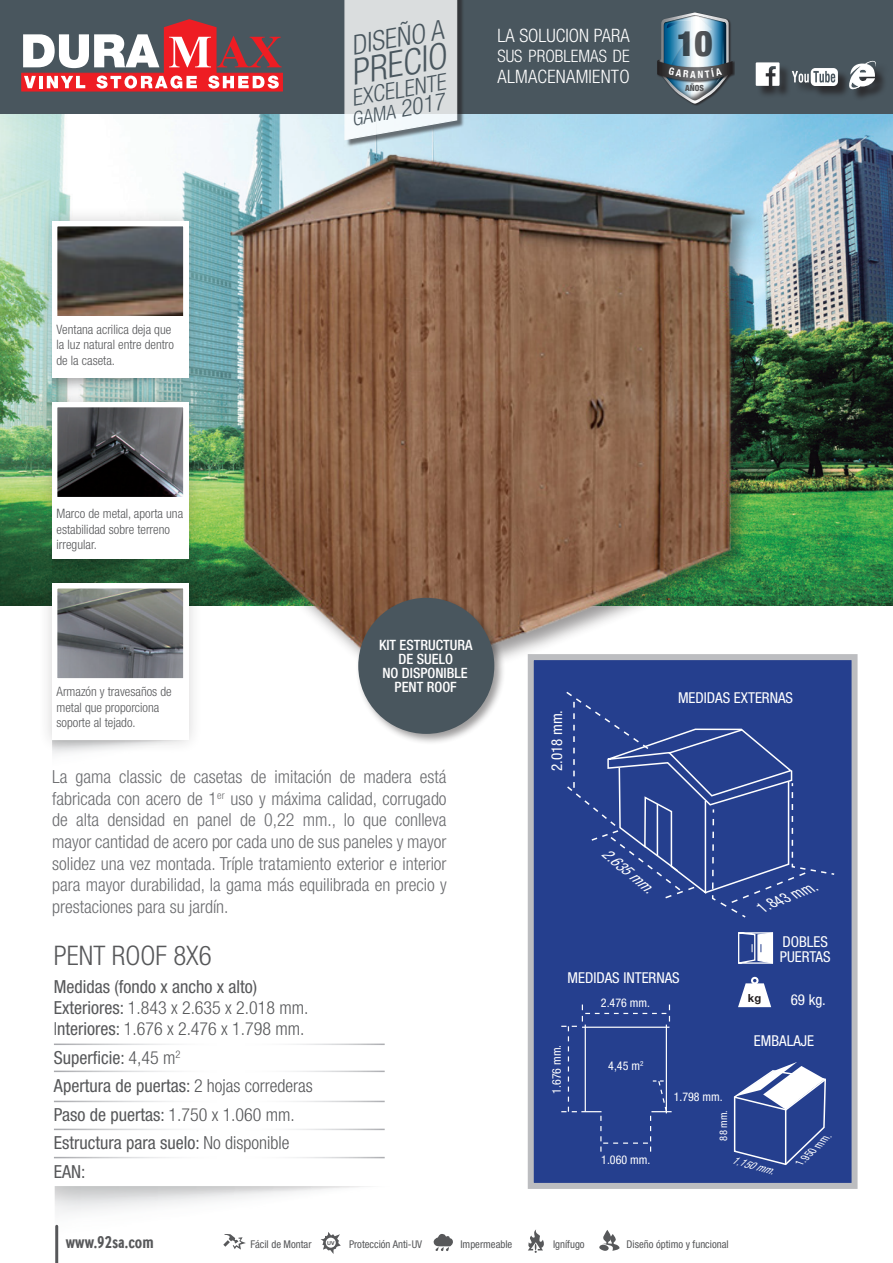
<style>
.page{position:relative;width:893px;height:1263px;background:#fff}
.page>*{position:absolute;margin:0;border:0;box-sizing:border-box;transform-origin:0 0}
.t1{font:italic 300 condensed 35.85px "Helvetica Neue LT Pro";color:#49565e}
.t2{font:900 condensed 34.95px "Helvetica Neue";color:#57585a}
.t3{font:italic 300 condensed 27.15px "Helvetica Neue LT Pro";color:#49565e}
.t4{font:300 condensed 27px "Helvetica Neue LT Pro";color:#57585a}
.t5{font:italic 300 condensed 22.8px "Helvetica Neue LT Pro";color:#49565e}
.t6{font:italic 300 condensed 19.5px "Helvetica Neue LT Pro";color:#49565e}
.t7{font:300 condensed 18.45px "Helvetica Neue LT Pro";letter-spacing:.015em;color:#fff}
.t8{font:300 condensed 18px/21.6px "Helvetica Neue LT Pro";color:#6c6d70;text-align:justify}
.t9{font:condensed 18px/21px "Helvetica Neue LT Pro";color:#57585a}
.t10{font:300 condensed 18px "Helvetica Neue LT Pro";color:#57585a}
.t11{font:700 17.85px "Inter Face Da Ma Condensed";color:#57585a}
.t12{font:300 condensed 17.1px "Helvetica Neue LT Pro";color:#fff}
.t13{font:condensed 15px "Helvetica Neue LT Pro";color:#fff}
.t14{font:italic condensed 15px "Helvetica Neue LT Pro";color:#fff}
.t15{font:500 condensed 14.25px/14.2px "Helvetica Neue LT Pro";color:#fff;text-align:center}
.t16{font:300 condensed 12.9px/15.6px "Helvetica Neue LT Pro";color:#57585a}
.t17{font:condensed 12px "Helvetica Neue LT Pro";color:#fff}
.t18{font:700 11.25px "Helvetica Neue LT Pro";color:#231f20}
.t19{font:condensed 10.65px "Helvetica Neue LT Pro";color:#57585a}
.t20{font:italic condensed 10.5px "Helvetica Neue LT Pro";color:#fff}
.t21{font:condensed 10.5px "Helvetica Neue LT Pro";color:#fff}
.t22{font:900 condensed 8.4px "Helvetica Neue";color:#57585a}
.t23{font:700 5.4px "Helvetica Neue LT Pro";color:#57585a}
.s1{font-size:23.55px}
.s2{font-weight:300}
.s3{font-weight:400}
</style>
<div class="page">
<img style="left:0;top:113px;width:893px;height:493px">
<div style="left:528px;top:654px;width:329px;height:535px;background:#253f8e;border:6px solid #bcbdc0"></div>
<svg style="left:738px;top:983px;width:33px;height:24px"></svg>
<div style="left:751px;top:977px;width:7px;height:7px;border:2px solid #fff;border-radius:50%"></div>
<svg style="left:738px;top:932px;width:36px;height:32px"></svg>
<svg style="left:561px;top:1004px;width:111px;height:147px"></svg>
<svg style="left:733px;top:1062px;width:93px;height:104px"></svg>
<svg style="left:567px;top:700px;width:268px;height:218px"></svg>
<hr style="left:55px;top:1226px;width:3px;height:37px;background:#57585a">
<svg style="left:223px;top:1240px;width:23px;height:9px"></svg>
<svg style="left:322px;top:1240px;width:19px;height:14px"></svg>
<div style="left:326px;top:1237px;width:10px;height:11px;background:#fff;border-radius:50%"></div>
<svg style="left:433px;top:1234px;width:20px;height:17px"></svg>
<svg style="left:528px;top:1229px;width:16px;height:24px"></svg>
<svg style="left:599px;top:1230px;width:21px;height:21px"></svg>
<div style="left:0;top:0;width:893px;height:113px;background:#49565e"></div>
<div style="left:346px;top:0;width:118px;height:147px;background:#231f20;opacity:.75"></div>
<svg style="left:344px;top:0;width:114px;height:130px;background:#d9ddde"></svg>
<div style="left:21px;top:73px;width:262px;height:18px;background:#ee1d23"></div>
<svg style="left:23px;top:19px;width:259px;height:70px"></svg>
<div style="left:661px;top:12px;width:70px;height:94px;background:#231f20;opacity:.75"></div>
<div style="left:657px;top:60px;width:78px;height:23px;background:#231f20;opacity:.75"></div>
<img style="left:55px;top:1186px;width:313px;height:54px">
<div style="left:757px;top:63px;width:131px;height:39px;background:#231f20;opacity:.75"></div>
<svg style="left:756px;top:62px;width:23px;height:24px"></svg>
<div style="left:811px;top:68px;width:27px;height:18px;background:#fff;border-radius:5px"></div>
<svg style="left:792px;top:71px;width:43px;height:12px"></svg>
<svg style="left:846px;top:60px;width:32px;height:32px"></svg>
<img style="left:159px;top:130px;width:627px;height:567px">
<div style="left:37px;top:206px;width:166px;height:187px;background:#231f20;opacity:.2"></div>
<div style="left:52px;top:221px;width:136px;height:157px;background:#fff"></div>
<img style="left:58px;top:227px;width:124px;height:88px">
<div style="left:52px;top:221px;width:136px;height:100px;border:5px solid #fff"></div>
<div style="left:37px;top:387px;width:166px;height:186px;background:#231f20;opacity:.2"></div>
<div style="left:52px;top:402px;width:136px;height:157px;background:#fff"></div>
<img style="left:58px;top:408px;width:124px;height:88px">
<div style="left:52px;top:402px;width:136px;height:100px;border:5px solid #fff"></div>
<div style="left:356px;top:595px;width:150px;height:151px;background:#231f20;opacity:.45"></div>
<div style="left:358px;top:598px;width:136px;height:136px;background:#49565e;border-radius:50%"></div>
<div style="left:37px;top:568px;width:166px;height:187px;background:#231f20;opacity:.2"></div>
<div style="left:52px;top:583px;width:136px;height:157px;background:#fff"></div>
<img style="left:58px;top:589px;width:124px;height:88px">
<div style="left:52px;top:583px;width:136px;height:100px;border:5px solid #fff"></div>
<svg style="left:657px;top:12px;width:75px;height:92px"></svg>
<p class="t3" style="left:349px;top:30px;width:95px;rotate:-10deg">DISEÑO A</p>
<p class="t1" style="left:347px;top:52px;width:98px;rotate:-10deg">PRECIO</p>
<p class="t5" style="left:349px;top:85px;width:97px;rotate:-10deg">EXCELENTE</p>
<p class="t6" style="left:350px;top:108px;width:96px;rotate:-10deg">GAMA <span class="s1">2017</span></p>
<p class="t7" style="left:497px;top:25px;width:134px">LA SOLUCION PARA</p>
<p class="t12" style="left:497px;top:47px;width:134px">SUS PROBLEMAS DE</p>
<p class="t7" style="left:497px;top:66px;width:134px">ALMACENAMIENTO</p>
<h2 class="t2" style="left:676px;top:15px;width:38px">10</h2>
<p class="t22" style="left:685px;top:82px;width:20px">AÑOS</p>
<p class="t16" style="left:57px;top:321px;width:119px">Ventana acrilica deja que la luz natural entre dentro de la caseta.</p>
<p class="t16" style="left:57px;top:506px;width:128px">Marco de metal, aporta una estabilidad sobre terreno irregular.</p>
<p class="t16" style="left:57px;top:683px;width:117px">Armazón y travesaños de metal que proporciona soporte al tejado.</p>
<p class="t15" style="left:379px;top:637px;width:95px">KIT ESTRUCTURA<br>DE SUELO<br>NO DISPONIBLE<br>PENT ROOF</p>
<p class="t8" style="left:52px;top:766px;width:396px">La gama classic de casetas de imitación de madera está fabricada con acero de 1<sup>er</sup> uso y máxima calidad, corrugado de alta densidad en panel de 0,22 mm., lo que conlleva mayor cantidad de acero por cada uno de sus paneles y mayor solidez una vez montada. Tríple tratamiento exterior e interior para mayor durabilidad, la gama más equilibrada en precio y prestaciones para su jardín.</p>
<p class="t4" style="left:54px;top:940px;width:159px">PENT ROOF 8X6</p>
<p class="t9" style="left:54px;top:976px;width:256px">Medidas (fondo x ancho x alto)<br>Exteriores: <span class="s2">1.843 x 2.635 x 2.018 mm.</span></p>
<p class="t10" style="left:54px;top:1018px;width:252px">I<span class="s3">nteriores:</span> 1.676 x 2.476 x 1.798 mm.</p>
<p class="t9" style="left:54px;top:1047px;width:128px">Superficie: <span class="s2">4,45 m</span><sup>2</sup></p>
<p class="t9" style="left:54px;top:1075px;width:260px">Apertura de puertas: <span class="s2">2 hojas correderas</span></p>
<p class="t9" style="left:54px;top:1104px;width:242px">Paso de puertas: <span class="s2">1.750 x 1.060 mm.</span></p>
<p class="t9" style="left:54px;top:1132px;width:237px">Estructura para suelo: <span class="s2">No disponible</span></p>
<p class="t9" style="left:54px;top:1161px;width:33px">EAN:</p>
<p class="t13" style="left:548px;top:771px;width:63px;rotate:-90deg">2.018 mm.</p>
<p class="t13" style="left:678px;top:689px;width:117px">MEDIDAS EXTERNAS</p>
<p class="t14" style="left:610px;top:844px;width:63px;rotate:40deg">2.635 mm.</p>
<p class="t14" style="left:758px;top:899px;width:63px;rotate:-22deg">1.843 mm.</p>
<p class="t13" style="left:782px;top:933px;width:47px">DOBLES</p>
<p class="t13" style="left:780px;top:948px;width:52px">PUERTAS</p>
<p class="t13" style="left:567px;top:969px;width:114px">MEDIDAS INTERNAS</p>
<p class="t17" style="left:601px;top:996px;width:51px">2.476 mm.</p>
<p class="t17" style="left:550px;top:1094px;width:51px;rotate:-90deg">1.676 mm.</p>
<p class="t17" style="left:608px;top:1059px;width:37px">4,45 m<sup>2</sup></p>
<p class="t17" style="left:674px;top:1089px;width:51px">1.798 mm.</p>
<p class="t18" style="left:748px;top:991px;width:15px">kg</p>
<p class="t13" style="left:791px;top:990px;width:37px">69 kg.</p>
<p class="t13" style="left:754px;top:1032px;width:62px">EMBALAJE</p>
<p class="t17" style="left:601px;top:1152px;width:51px">1.060 mm.</p>
<p class="t21" style="left:717px;top:1140px;width:32px;rotate:-90deg">88 mm.</p>
<p class="t20" style="left:734px;top:1154px;width:44px;rotate:15deg">1.150 mm.</p>
<p class="t20" style="left:795px;top:1159px;width:44px;rotate:-44deg">1.950 mm.</p>
<p class="t11" style="left:66px;top:1231px;width:89px">www.92sa.com</p>
<p class="t19" style="left:251px;top:1238px;width:62px">Fácil de Montar</p>
<p class="t23" style="left:327px;top:1239px;width:9px">UV</p>
<p class="t19" style="left:349px;top:1238px;width:75px">Protección Anti-UV</p>
<p class="t19" style="left:460px;top:1237px;width:53px">Impermeable</p>
<p class="t19" style="left:553px;top:1238px;width:33px">Ignífugo</p>
<p class="t19" style="left:627px;top:1238px;width:104px">Diseño óptimo y funcional</p>
</div>
